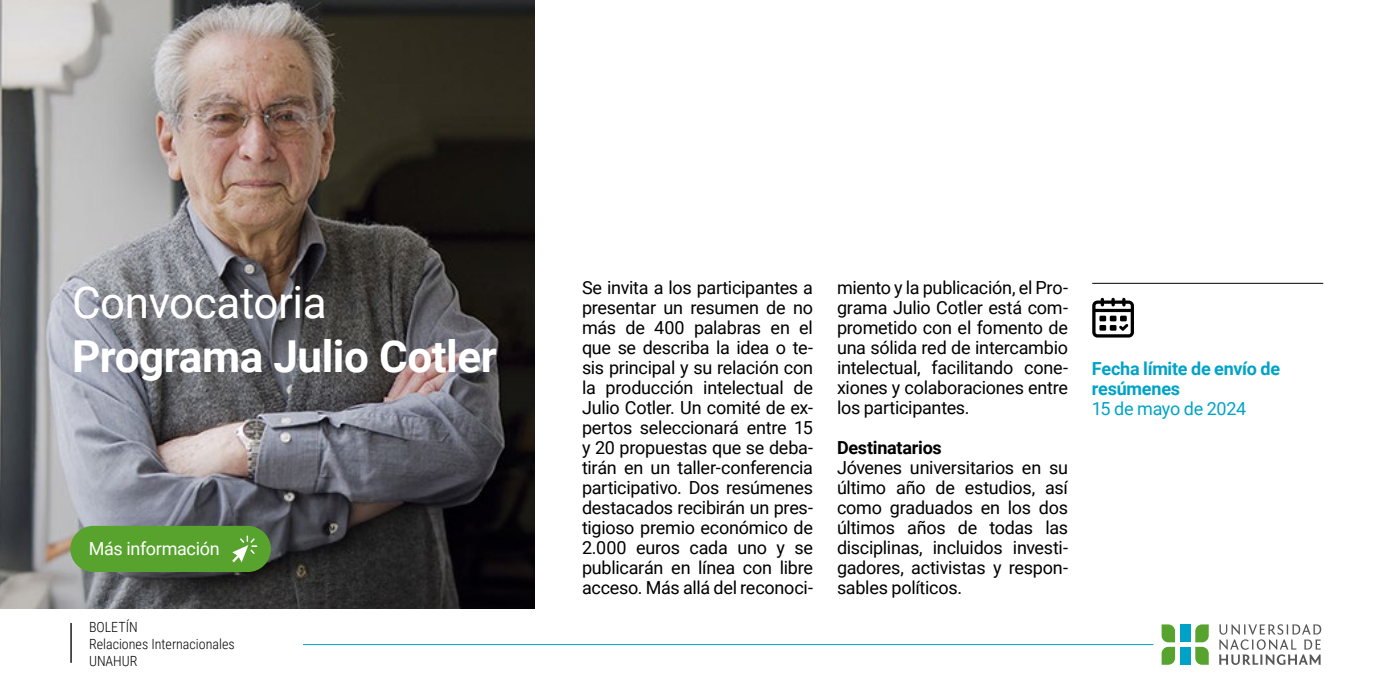
<style>
.page{position:relative;width:1395px;height:681px;background:#fff}
.page>*{position:absolute;margin:0;border:0;box-sizing:border-box;transform-origin:0 0}
.t1{font:700 44px "Roboto";letter-spacing:-.01em;color:#fff}
.t2{font:44px "Roboto";letter-spacing:-.01em;color:#fff}
.t3{font:18px/20px "Roboto";letter-spacing:-.015em;color:#000;text-align:justify}
.t4{font:700 18px/20px "Roboto";letter-spacing:-.015em;color:#00a3c7}
.t5{font:18px "Roboto";letter-spacing:-.02em;color:#00a3c7}
.t6{font:18px "Roboto";letter-spacing:-.015em;color:#fff}
.t7{font:700 18px "Roboto";letter-spacing:-.015em;color:#000}
.t8{font:300 14px/16.8px "Roboto Condensed";color:#000}
</style>
<div class="page">
<svg style="left:1195px;top:624px;width:13px;height:40px"></svg>
<svg style="left:1161px;top:624px;width:14px;height:40px"></svg>
<div style="left:1179px;top:624px;width:11px;height:18px;background:#00a3c7"></div>
<div style="left:1179px;top:646px;width:11px;height:18px;background:#00a3c7"></div>
<svg style="left:1219px;top:624px;width:102px;height:40px"></svg>
<hr style="left:303px;top:643px;width:850px;height:1px;background:#00a3c7">
<hr style="left:70px;top:622px;width:2px;height:40px;background:#1c1c1c">
<img style="left:0;top:0;width:534px;height:608px">
<svg style="left:1092px;top:298px;width:42px;height:39px"></svg>
<hr style="left:1092px;top:283px;width:231px;height:1px;background:#000">
<div style="left:70px;top:525px;width:201px;height:46px;background:#57a32e;border-radius:23px"></div>
<svg style="left:232px;top:535px;width:25px;height:27px"></svg>
<h1 class="t2" style="left:72px;top:271px;width:256px">Convocatoria</h1>
<h1 class="t1" style="left:72px;top:325px;width:426px">Programa Julio Cotler</h1>
<p class="t6" style="left:89px;top:535px;width:133px">Más información</p>
<p class="t8" style="left:89px;top:618px;width:147px">BOLETÍN<br>Relaciones Internacionales<br>UNAHUR</p>
<p class="t3" style="left:582px;top:277px;width:232px">Se invita a los participantes a presentar un resumen de no más de 400 palabras en el que se describa la idea o te&shy;sis principal y su relación con la producción intelectual de Julio Cotler. Un comité de ex&shy;pertos seleccionará entre 15 y 20 propuestas que se deba&shy;tirán en un taller-conferencia participativo. Dos resúmenes destacados recibirán un pres&shy;tigioso premio económico de 2.000 euros cada uno y se publicarán en línea con libre acceso. Más allá del reconoci-</p>
<p class="t3" style="left:837px;top:277px;width:232px">miento y la publicación, el Pro&shy;grama Julio Cotler está com&shy;prometido con el fomento de una sólida red de intercambio intelectual, facilitando cone&shy;xiones y colaboraciones entre los participantes.</p>
<p class="t7" style="left:837px;top:435px;width:106px">Destinatarios</p>
<p class="t3" style="left:837px;top:457px;width:232px">Jóvenes universitarios en su último año de estudios, así como graduados en los dos últimos años de todas las disciplinas, incluidos investi&shy;gadores, activistas y respon&shy;sables políticos.</p>
<p class="t4" style="left:1092px;top:358px;width:190px">Fecha límite de envío de resúmenes</p>
<p class="t5" style="left:1092px;top:396px;width:156px">15 de mayo de 2024</p>
</div>
